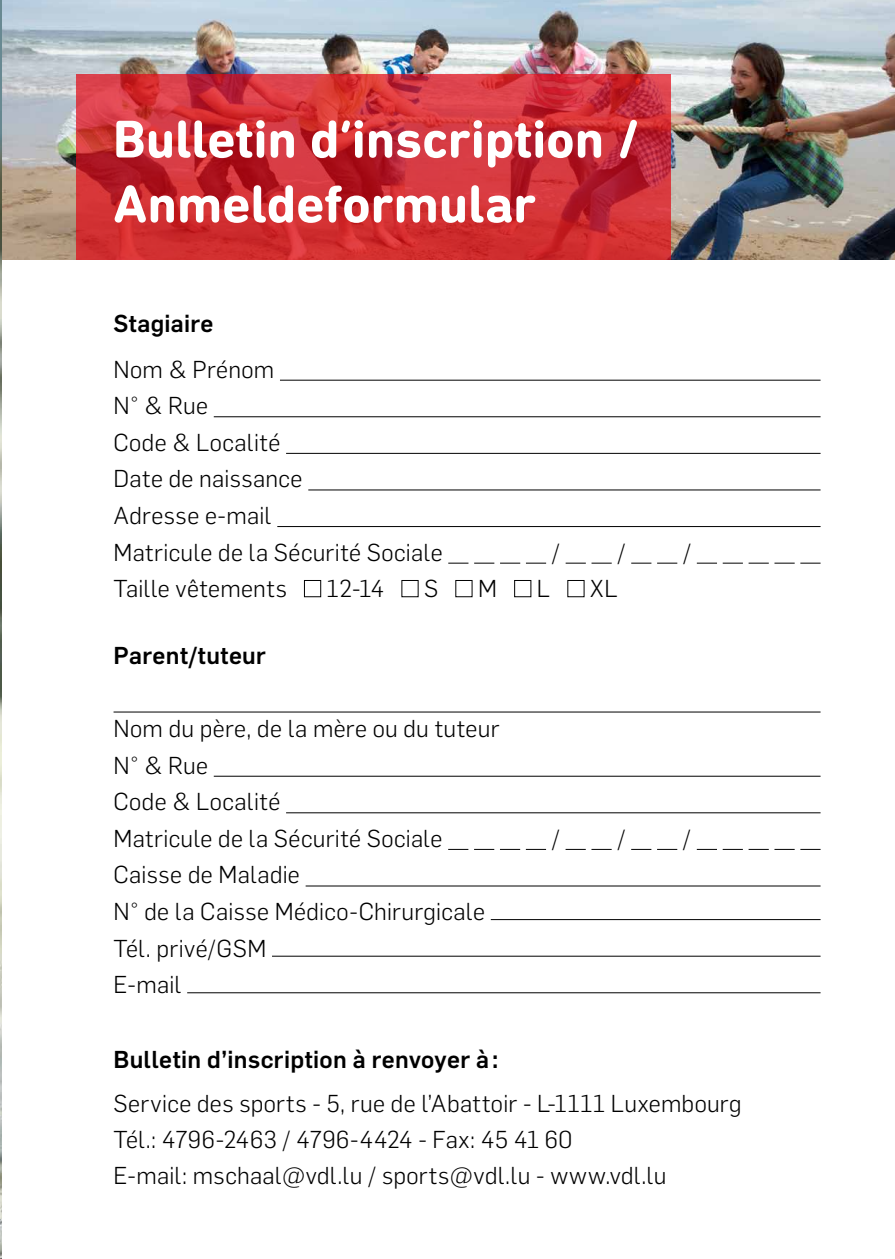
<style>
.page{position:relative;width:895px;height:1259px;background:#fff}
.page>*{position:absolute;margin:0;border:0;box-sizing:border-box;transform-origin:0 0}
.t1{font:700 54px/64.8px "DIN Next Rounded LT Pro";letter-spacing:-.005em;color:#fff}
.t2{font:300 24px/36.6px "Flama";letter-spacing:.015em;color:#000}
.t3{font:500 24px "Flama";letter-spacing:.015em;color:#000}
</style>
<div class="page">
<img style="left:2px;top:0;width:893px;height:259px">
<img style="left:0;top:0;width:2px;height:1259px">
<svg style="left:76px;top:74px;width:595px;height:185px;background:#cb2d34"></svg>
<hr style="left:280px;top:380px;width:540px;height:1px;background:#000">
<hr style="left:214px;top:416px;width:606px;height:1px;background:#000">
<hr style="left:286px;top:453px;width:534px;height:1px;background:#000">
<hr style="left:308px;top:489px;width:512px;height:1px;background:#000">
<hr style="left:277px;top:526px;width:543px;height:1px;background:#000">
<svg style="left:448px;top:562px;width:20px;height:1px"></svg>
<svg style="left:474px;top:562px;width:20px;height:1px"></svg>
<svg style="left:500px;top:562px;width:20px;height:1px"></svg>
<svg style="left:526px;top:562px;width:20px;height:1px"></svg>
<svg style="left:566px;top:562px;width:46px;height:1px"></svg>
<svg style="left:631px;top:562px;width:20px;height:1px"></svg>
<svg style="left:657px;top:562px;width:20px;height:1px"></svg>
<svg style="left:697px;top:562px;width:20px;height:1px"></svg>
<svg style="left:723px;top:562px;width:97px;height:1px"></svg>
<div style="left:304px;top:580px;width:17px;height:17px;border:1px solid #000"></div>
<div style="left:514px;top:580px;width:17px;height:17px;border:1px solid #000"></div>
<hr style="left:114px;top:711px;width:706px;height:1px;background:#000">
<hr style="left:214px;top:775px;width:606px;height:1px;background:#000">
<hr style="left:286px;top:812px;width:534px;height:1px;background:#000">
<svg style="left:448px;top:849px;width:20px;height:1px"></svg>
<svg style="left:474px;top:849px;width:20px;height:1px"></svg>
<svg style="left:500px;top:849px;width:20px;height:1px"></svg>
<svg style="left:526px;top:849px;width:20px;height:1px"></svg>
<svg style="left:565px;top:849px;width:47px;height:1px"></svg>
<svg style="left:631px;top:849px;width:20px;height:1px"></svg>
<svg style="left:657px;top:849px;width:20px;height:1px"></svg>
<svg style="left:697px;top:849px;width:20px;height:1px"></svg>
<svg style="left:723px;top:849px;width:97px;height:1px"></svg>
<hr style="left:306px;top:885px;width:514px;height:1px;background:#000">
<hr style="left:491px;top:919px;width:329px;height:1px;background:#000">
<hr style="left:272px;top:955px;width:548px;height:1px;background:#000">
<hr style="left:187px;top:992px;width:633px;height:1px;background:#000">
<h1 class="t1" style="left:113px;top:107px;width:528px">Bulletin d’inscription /<br>Anmeldeformular</h1>
<p class="t3" style="left:114px;top:306px;width:102px">Stagiaire</p>
<p class="t2" style="left:114px;top:349px;width:331px">Nom &amp; Prénom<br>N° &amp; Rue<br>Code &amp; Localité<br>Date de naissance<br>Adresse e-mail<br>Matricule de la Sécurité Sociale</p>
<p class="t2" style="left:552px;top:532px;width:10px">/</p>
<p class="t2" style="left:617px;top:532px;width:10px">/</p>
<p class="t2" style="left:683px;top:532px;width:10px">/</p>
<p class="t2" style="left:114px;top:569px;width:175px">Taille vêtements</p>
<p class="t2" style="left:327px;top:569px;width:59px">12-14</p>
<p class="t2" style="left:424px;top:569px;width:16px">S</p>
<p class="t2" style="left:478px;top:569px;width:20px">M</p>
<p class="t2" style="left:537px;top:569px;width:15px">L</p>
<p class="t2" style="left:590px;top:569px;width:29px">XL</p>
<p class="t3" style="left:114px;top:638px;width:154px">Parent/tuteur</p>
<p class="t2" style="left:114px;top:709px;width:387px">Nom du père, de la mère ou du tuteur<br>N° &amp; Rue<br>Code &amp; Localité<br>Matricule de la Sécurité Sociale</p>
<p class="t2" style="left:114px;top:855px;width:373px">Caisse de Maladie<br>N° de la Caisse Médico-Chirurgicale<br>Tél. privé/GSM<br>E-mail</p>
<p class="t2" style="left:552px;top:818px;width:10px">/</p>
<p class="t2" style="left:617px;top:818px;width:10px">/</p>
<p class="t2" style="left:683px;top:818px;width:10px">/</p>
<p class="t3" style="left:114px;top:1042px;width:386px">Bulletin d’inscription à renvoyer à:</p>
<p class="t2" style="left:114px;top:1084px;width:630px">Service des sports - 5, rue de l’Abattoir - L-1111 Luxembourg<br>Tél.: 4796-2463 / 4796-4424 - Fax: 45 41 60<br>E-mail: mschaal@vdl.lu / sports@vdl.lu - www.vdl.lu</p>
</div>
